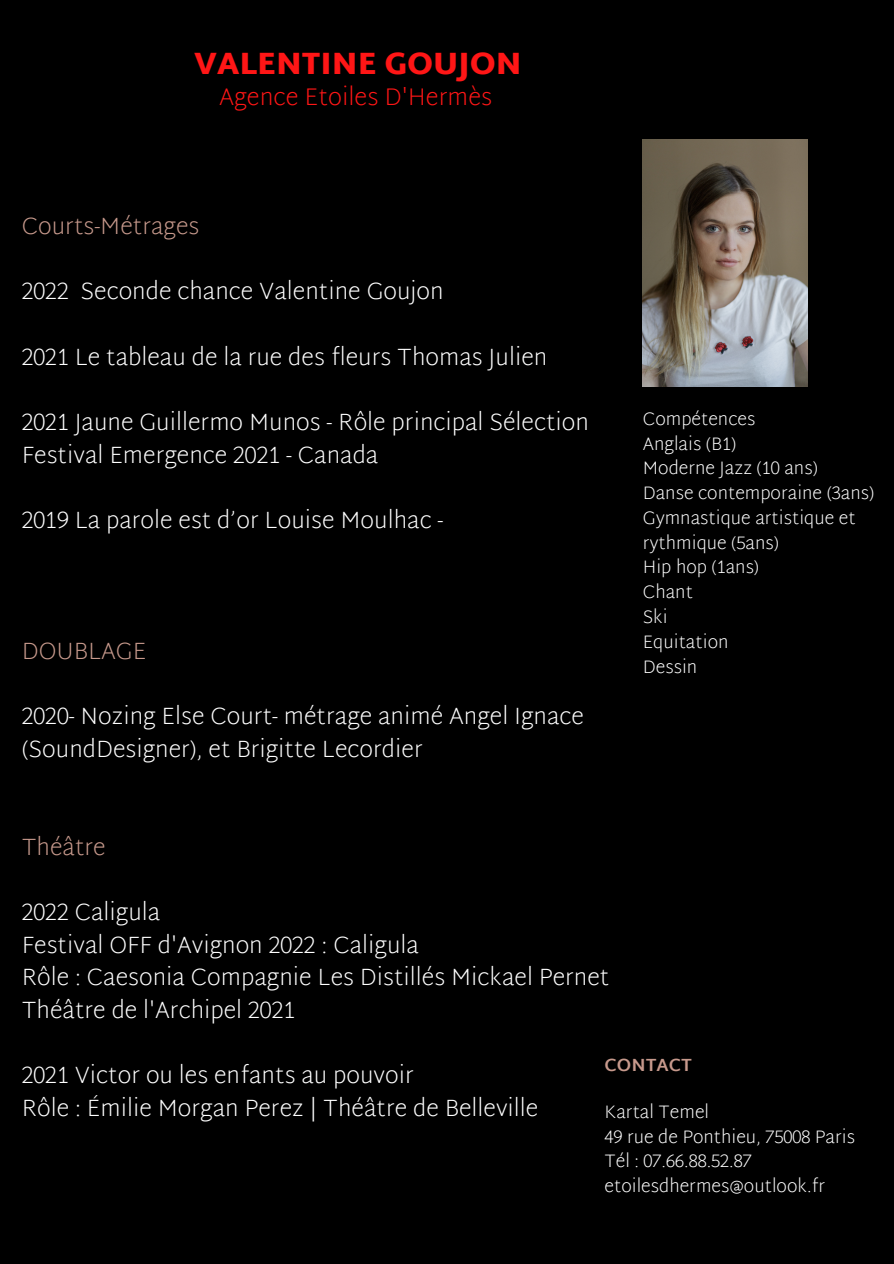
<style>
.page{position:relative;width:894px;height:1264px;background:#fff}
.page>*{position:absolute;margin:0;border:0;box-sizing:border-box;transform-origin:0 0}
.t1{font:900 31.5px "Martel Sans";color:#ff1616}
.t2{font:200 24px "Martel Sans";color:#ff1616}
.t3{font:200 23.55px/32.7px "Martel Sans";color:#fff}
.t4{font:200 23.55px "Martel Sans";color:#c7998c}
.t5{font:200 18px/24.8px "Martel Sans";color:#fff}
.t6{font:700 18px "Martel Sans";color:#c7998c}
</style>
<div class="page">
<div style="left:0;top:0;width:893px;height:1263px;background:#000"></div>
<img style="left:642px;top:139px;width:165px;height:247px">
<p class="t1" style="left:194px;top:44px;width:329px">VALENTINE GOUJON</p>
<p class="t2" style="left:219px;top:83px;width:274px">Agence Etoiles D'Hermès</p>
<p class="t4" style="left:22px;top:212px;width:179px">Courts-Métrages</p>
<p class="t3" style="left:22px;top:275px;width:423px">2022 Seconde chance Valentine Goujon</p>
<p class="t3" style="left:22px;top:340px;width:527px">2021 Le tableau de la rue des fleurs Thomas Julien</p>
<p class="t3" style="left:22px;top:405px;width:568px">2021 Jaune Guillermo Munos - Rôle principal Sélection<br>Festival Emergence 2021 - Canada</p>
<p class="t3" style="left:22px;top:503px;width:423px">2019 La parole est d’or Louise Moulhac -</p>
<p class="t4" style="left:22px;top:636px;width:126px">DOUBLAGE</p>
<p class="t3" style="left:22px;top:699px;width:563px">2020- Nozing Else Court- métrage animé Angel Ignace (SoundDesigner), et Brigitte Lecordier</p>
<p class="t4" style="left:22px;top:832px;width:85px">Théâtre</p>
<p class="t3" style="left:22px;top:895px;width:140px">2022 Caligula</p>
<p class="t3" style="left:22px;top:928px;width:398px">Festival OFF d'Avignon 2022 : Caligula</p>
<p class="t3" style="left:22px;top:960px;width:589px">Rôle : Caesonia Compagnie Les Distillés Mickael Pernet<br>Théâtre de l'Archipel 2021</p>
<p class="t5" style="left:642px;top:406px;width:114px">Compétences</p>
<p class="t5" style="left:642px;top:431px;width:95px">Anglais (B1)</p>
<p class="t5" style="left:642px;top:456px;width:176px">Moderne Jazz (10 ans)</p>
<p class="t5" style="left:642px;top:480px;width:233px">Danse contemporaine (3ans)</p>
<p class="t5" style="left:642px;top:505px;width:214px">Gymnastique artistique et rythmique (5ans)</p>
<p class="t5" style="left:642px;top:555px;width:118px">Hip hop (1ans)</p>
<p class="t5" style="left:642px;top:579px;width:52px">Chant</p>
<p class="t5" style="left:642px;top:604px;width:26px">Ski</p>
<p class="t5" style="left:642px;top:629px;width:87px">Equitation</p>
<p class="t5" style="left:642px;top:654px;width:56px">Dessin</p>
<p class="t3" style="left:22px;top:1058px;width:393px">2021 Victor ou les enfants au pouvoir</p>
<p class="t3" style="left:22px;top:1091px;width:518px">Rôle : Émilie Morgan Perez | Théâtre de Belleville</p>
<p class="t6" style="left:604px;top:1054px;width:89px">CONTACT</p>
<p class="t5" style="left:604px;top:1099px;width:106px">Kartal Temel</p>
<p class="t5" style="left:604px;top:1123px;width:252px">49 rue de Ponthieu, 75008 Paris</p>
<p class="t5" style="left:604px;top:1148px;width:149px">Tél : 07.66.88.52.87</p>
<p class="t5" style="left:604px;top:1173px;width:222px">etoilesdhermes@outlook.fr</p>
</div>
